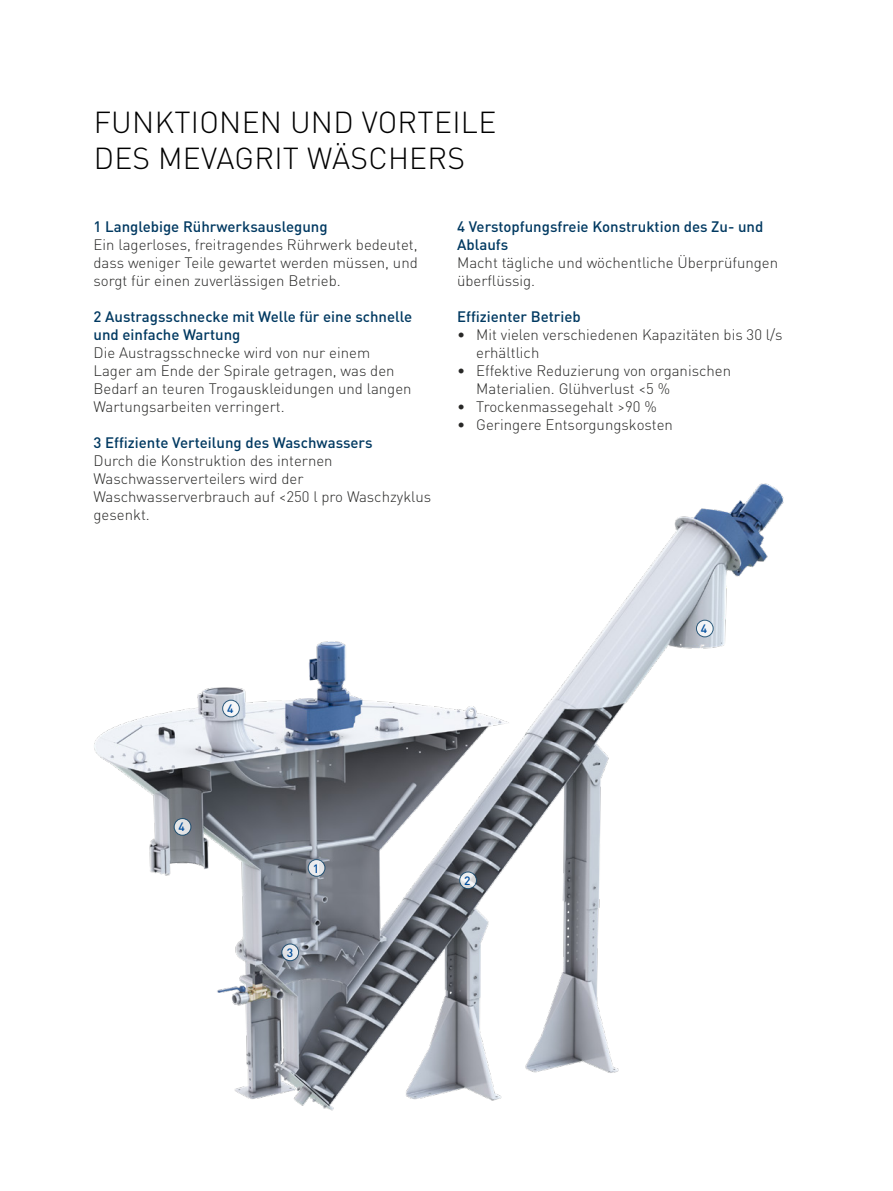
<style>
.page{position:relative;width:893px;height:1191px;background:#fff}
.page>*{position:absolute;margin:0;border:0;box-sizing:border-box;transform-origin:0 0}
.t1{font:300 30px "DIN Pro";letter-spacing:.01em;color:#000}
.Body_text{font:300 15px/18px "DIN Pro";color:#282827}
.Subtitle_number{font:500 15px/18px "DIN Pro";color:#003961}
.Part_number_in_circl{font:500 12px "DIN Pro";color:#004d9d}
</style>
<div class="page">
<img style="left:94px;top:483px;width:690px;height:628px">
<svg style="left:308px;top:859px;width:17px;height:17px"></svg>
<div style="left:308px;top:859px;width:17px;height:17px;border:1px solid #003961;border-radius:50%"></div>
<svg style="left:223px;top:700px;width:16px;height:17px"></svg>
<div style="left:222px;top:700px;width:18px;height:17px;border:1px solid #003961;border-radius:50%"></div>
<svg style="left:282px;top:944px;width:17px;height:16px"></svg>
<div style="left:281px;top:943px;width:18px;height:18px;border:1px solid #003961;border-radius:50%"></div>
<svg style="left:460px;top:872px;width:16px;height:16px"></svg>
<div style="left:459px;top:871px;width:18px;height:18px;border:1px solid #003961;border-radius:50%"></div>
<svg style="left:696px;top:620px;width:17px;height:17px"></svg>
<div style="left:696px;top:620px;width:17px;height:17px;border:1px solid #003961;border-radius:50%"></div>
<svg style="left:174px;top:818px;width:17px;height:17px"></svg>
<div style="left:174px;top:818px;width:17px;height:17px;border:1px solid #003961;border-radius:50%"></div>
<p class="t1" style="left:94px;top:102px;width:404px">FUNKTIONEN UND VORTEILE</p>
<p class="t1" style="left:94px;top:138px;width:373px">DES MEVAGRIT WÄSCHERS</p>
<p class="Subtitle_number" style="left:94px;top:217px;width:236px">1 Langlebige Rührwerksauslegung</p>
<p class="Body_text" style="left:94px;top:235px;width:326px;text-align:justify">Ein lagerloses, freitragendes Rührwerk bedeutet, dass weniger Teile gewartet werden müssen, und sorgt für einen zuverlässigen Betrieb.</p>
<p class="Subtitle_number" style="left:94px;top:307px;width:320px">2 Austragsschnecke mit Welle für eine schnelle und einfache Wartung</p>
<p class="Body_text" style="left:94px;top:343px;width:320px">Die Austragsschnecke wird von nur einem Lager am Ende der Spirale getragen, was den Bedarf an teuren Trogauskleidungen und langen Wartungsarbeiten verringert.</p>
<p class="Subtitle_number" style="left:94px;top:433px;width:280px">3 Effiziente Verteilung des Waschwassers</p>
<p class="Body_text" style="left:94px;top:451px;width:339px">Durch die Konstruktion des internen<br>Waschwasserverteilers wird der<br>Waschwasserverbrauch auf &lt;250 l pro Waschzyklus gesenkt.</p>
<p class="Subtitle_number" style="left:457px;top:217px;width:308px">4 Verstopfungsfreie Konstruktion des Zu- und<br>Ablaufs</p>
<p class="Body_text" style="left:457px;top:253px;width:322px">Macht tägliche und wöchentliche Überprüfungen überflüssig.</p>
<p class="Subtitle_number" style="left:457px;top:307px;width:125px">Effizienter Betrieb</p>
<p class="Body_text" style="left:476px;top:325px;width:308px;text-indent:-19px">• Mit vielen verschiedenen Kapazitäten bis 30 l/s erhältlich</p>
<p class="Body_text" style="left:476px;top:361px;width:256px;text-indent:-19px">• Effektive Reduzierung von organischen<br>Materialien. Glühverlust &lt;5 %</p>
<p class="Body_text" style="left:457px;top:397px;width:201px">• Trockenmassegehalt &gt;90 %</p>
<p class="Body_text" style="left:457px;top:415px;width:217px">• Geringere Entsorgungskosten</p>
<p class="Part_number_in_circl" style="left:227px;top:700px;width:8px">4</p>
<p class="Part_number_in_circl" style="left:701px;top:620px;width:8px">4</p>
<p class="Part_number_in_circl" style="left:179px;top:819px;width:8px">4</p>
<p class="Part_number_in_circl" style="left:313px;top:860px;width:8px">1</p>
<p class="Part_number_in_circl" style="left:287px;top:944px;width:8px">3</p>
<p class="Part_number_in_circl" style="left:464px;top:872px;width:8px">2</p>
</div>
